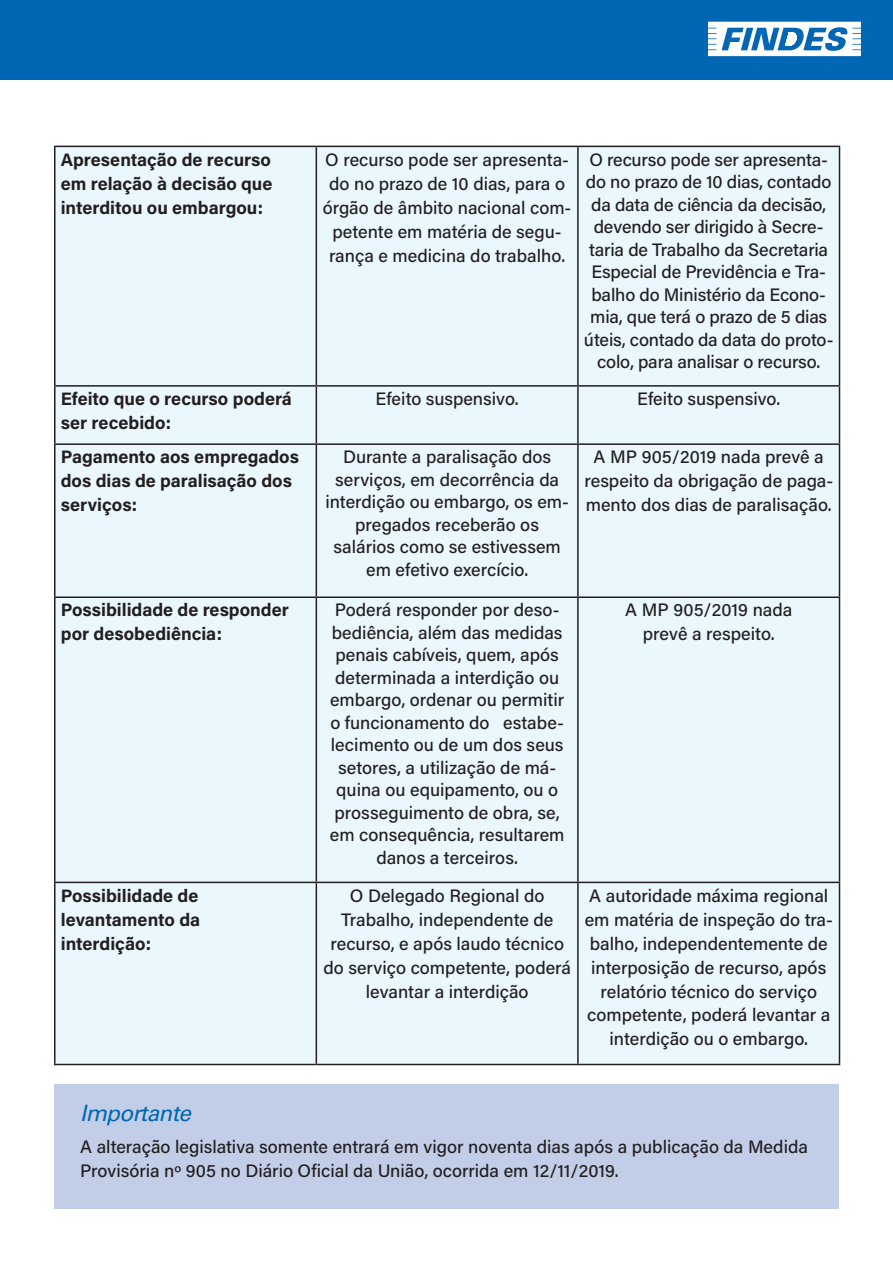
<style>
.page{position:relative;width:893px;height:1263px;background:#fff}
.page>*{position:absolute;margin:0;border:0;box-sizing:border-box;transform-origin:0 0}
.t1{font:italic 22.5px "Univers LT Std";letter-spacing:-.03em;color:#0166b3}
.t2{font:500 18px/22.5px "Acumin Pro";color:#231f20;text-align:center}
.t3{font:700 18px/24px "Acumin Pro";color:#231f20}
</style>
<div class="page">
<div style="left:0;top:0;width:893px;height:80px;background:#0166b3"></div>
<svg style="left:708px;top:22px;width:153px;height:34px"></svg>
<div style="left:54px;top:146px;width:785px;height:919px;background:#eaf7fd"></div>
<hr style="left:54px;top:146px;width:262px;height:1px;background:#231f20">
<hr style="left:54px;top:147px;width:2px;height:238px;background:#231f20">
<hr style="left:316px;top:146px;width:262px;height:1px;background:#231f20">
<hr style="left:316px;top:147px;width:1px;height:238px;background:#231f20">
<hr style="left:578px;top:146px;width:262px;height:1px;background:#231f20">
<hr style="left:577px;top:147px;width:2px;height:238px;background:#231f20">
<hr style="left:839px;top:147px;width:1px;height:238px;background:#231f20">
<hr style="left:54px;top:385px;width:262px;height:2px;background:#231f20">
<hr style="left:54px;top:387px;width:2px;height:56px;background:#231f20">
<hr style="left:316px;top:385px;width:262px;height:2px;background:#231f20">
<hr style="left:316px;top:387px;width:1px;height:56px;background:#231f20">
<hr style="left:578px;top:385px;width:262px;height:2px;background:#231f20">
<hr style="left:577px;top:387px;width:2px;height:56px;background:#231f20">
<hr style="left:839px;top:387px;width:1px;height:56px;background:#231f20">
<hr style="left:54px;top:443px;width:262px;height:2px;background:#231f20">
<hr style="left:54px;top:445px;width:2px;height:151px;background:#231f20">
<hr style="left:316px;top:443px;width:262px;height:2px;background:#231f20">
<hr style="left:316px;top:445px;width:1px;height:151px;background:#231f20">
<hr style="left:578px;top:443px;width:262px;height:2px;background:#231f20">
<hr style="left:577px;top:445px;width:2px;height:151px;background:#231f20">
<hr style="left:839px;top:445px;width:1px;height:151px;background:#231f20">
<hr style="left:54px;top:596px;width:262px;height:2px;background:#231f20">
<hr style="left:54px;top:598px;width:2px;height:284px;background:#231f20">
<hr style="left:316px;top:596px;width:262px;height:2px;background:#231f20">
<hr style="left:316px;top:598px;width:1px;height:284px;background:#231f20">
<hr style="left:578px;top:596px;width:262px;height:2px;background:#231f20">
<hr style="left:577px;top:598px;width:2px;height:284px;background:#231f20">
<hr style="left:839px;top:598px;width:1px;height:284px;background:#231f20">
<hr style="left:54px;top:882px;width:262px;height:1px;background:#231f20">
<hr style="left:54px;top:883px;width:2px;height:181px;background:#231f20">
<hr style="left:316px;top:882px;width:262px;height:1px;background:#231f20">
<hr style="left:316px;top:883px;width:1px;height:181px;background:#231f20">
<hr style="left:578px;top:882px;width:262px;height:1px;background:#231f20">
<hr style="left:577px;top:883px;width:2px;height:181px;background:#231f20">
<hr style="left:839px;top:883px;width:1px;height:181px;background:#231f20">
<hr style="left:54px;top:1064px;width:262px;height:1px;background:#231f20">
<hr style="left:316px;top:1064px;width:262px;height:1px;background:#231f20">
<hr style="left:578px;top:1064px;width:262px;height:1px;background:#231f20">
<div style="left:54px;top:1084px;width:785px;height:125px;background:#c2cee8"></div>
<p class="t3" style="left:61px;top:147px;width:213px;text-align:justify">Apresentação de recurso em relação à decisão que interditou ou embargou:</p>
<p class="t2" style="left:323px;top:147px;width:250px;line-height:24px">O recurso pode ser apresenta&shy;do no prazo de 10 dias, para o órgão de âmbito nacional com&shy;petente em matéria de segu&shy;rança e medicina do trabalho.</p>
<p class="t2" style="left:584px;top:147px;width:251px">O recurso pode ser apresenta&shy;do no prazo de 10 dias, contado da data de ciência da decisão, devendo ser dirigido à Secre&shy;taria de Trabalho da Secretaria<br>Especial de Previdência e Tra&shy;balho do Ministério da Econo&shy;mia, que terá o prazo de 5 dias úteis, contado da data do proto&shy;colo, para analisar o recurso.</p>
<p class="t3" style="left:61px;top:386px;width:233px">Efeito que o recurso poderá ser recebido:</p>
<p class="t2" style="left:376px;top:387px;width:145px">Efeito suspensivo.</p>
<p class="t2" style="left:637px;top:387px;width:145px">Efeito suspensivo.</p>
<p class="t3" style="left:61px;top:444px;width:240px">Pagamento aos empregados dos dias de paralisação dos serviços:</p>
<p class="t2" style="left:325px;top:445px;width:245px">Durante a paralisação dos serviços, em decorrência da interdição ou embargo, os em&shy;pregados receberão os salários como se estivessem em efetivo exercício.</p>
<p class="t2" style="left:584px;top:444px;width:250px;line-height:24px">A MP 905/2019 nada prevê a respeito da obrigação de paga&shy;mento dos dias de paralisação.</p>
<p class="t3" style="left:61px;top:597px;width:230px">Possibilidade de responder por desobediência:</p>
<p class="t2" style="left:330px;top:598px;width:236px">Poderá responder por deso&shy;bediência, além das medidas penais cabíveis, quem, após determinada a interdição ou embargo, ordenar ou permitir o funcionamento do estabe&shy;lecimento ou de um dos seus setores, a utilização de má&shy;quina ou equipamento, ou o prosseguimento de obra, se, em consequência, resultarem danos a terceiros.</p>
<p class="t2" style="left:625px;top:597px;width:169px;line-height:24px">A MP 905/2019 nada prevê a respeito.</p>
<p class="t3" style="left:61px;top:882px;width:141px;text-align:justify">Possibilidade de levantamento da interdição:</p>
<p class="t2" style="left:323px;top:882px;width:249px;line-height:24px">O Delegado Regional do<br>Trabalho, independente de recurso, e após laudo técnico do serviço competente, poderá levantar a interdição</p>
<p class="t2" style="left:585px;top:882px;width:250px;line-height:24px">A autoridade máxima regional em matéria de inspeção do tra&shy;balho, independentemente de interposição de recurso, após relatório técnico do serviço competente, poderá levantar a interdição ou o embargo.</p>
<p class="t1" style="left:80px;top:1100px;width:112px">Importante</p>
<p class="t2" style="left:80px;top:1134px;width:729px;line-height:24px;text-align:left">A alteração legislativa somente entrará em vigor noventa dias após a publicação da Medida<br>Provisória nº 905 no Diário Oficial da União, ocorrida em 12/11/2019.</p>
</div>
